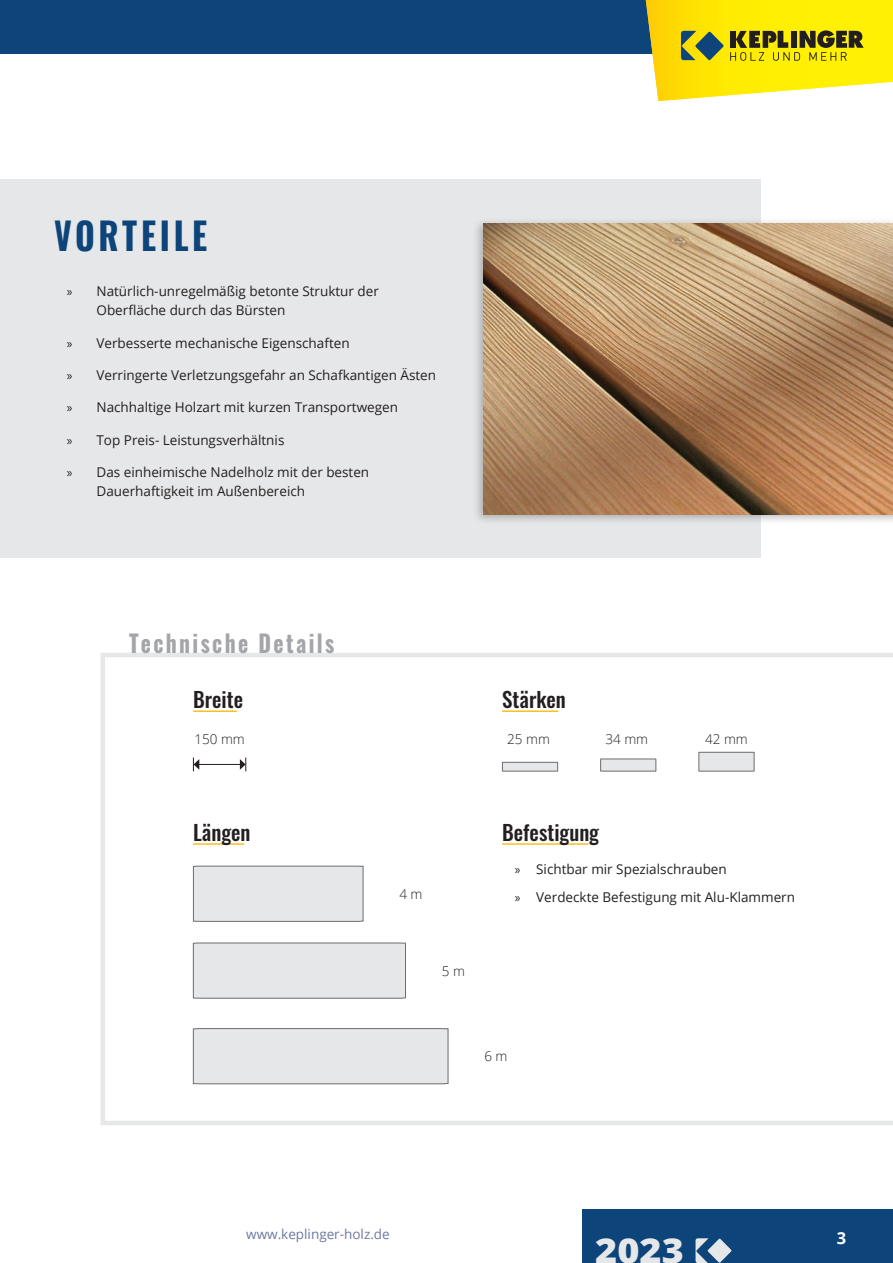
<style>
.page{position:relative;width:893px;height:1263px;background:#fff}
.page>*{position:absolute;margin:0;border:0;box-sizing:border-box;transform-origin:0 0}
.t1{font:700 37.5px "Oswald";letter-spacing:.11em;color:#0d457a;scale:.9 1}
.t2{font:800 34.35px "Open Sans";color:#e6e7e9;scale:1.1 1}
.t3{font:700 24px "Oswald";letter-spacing:.11em;color:#a4a5a9;scale:.9 1}
.t4{font:500 21px "Oswald";color:#231f20}
.t5{font:700 16.5px "Open Sans";color:#fff}
.t6{font:13.5px/19.5px "Open Sans";color:#231f20}
.t7{font:300 13.5px "Open Sans";color:#231f20}
.t8{font:13.5px "Open Sans";color:#6d78a0}
.s1{font-family:"Myriad Pro"}
</style>
<div class="page">
<div style="left:583px;top:1209px;width:310px;height:54px;background:#0d457a"></div>
<div style="left:0;top:0;width:893px;height:54px;background:#0d457a"></div>
<svg style="left:695px;top:1238px;width:37px;height:25px"></svg>
<svg style="left:645px;top:0;width:248px;height:101px;background:#e6d723"></svg>
<div style="left:0;top:180px;width:760px;height:378px;background:#e6e7e9"></div>
<div style="left:472px;top:218px;width:421px;height:307px;background:#231f20;opacity:.3"></div>
<img style="left:483px;top:223px;width:410px;height:291px">
<svg style="left:101px;top:653px;width:792px;height:472px"></svg>
<hr style="left:193px;top:710px;width:44px;height:2px;background:#f9bf20">
<hr style="left:198px;top:764px;width:43px;height:1px;background:#231f20">
<svg style="left:193px;top:757px;width:6px;height:14px"></svg>
<svg style="left:240px;top:757px;width:7px;height:14px"></svg>
<div style="left:193px;top:866px;width:170px;height:56px;background:#e6e7e9"></div>
<svg style="left:193px;top:942px;width:213px;height:57px;background:#e0e1e3"></svg>
<div style="left:193px;top:1028px;width:255px;height:56px;background:#e6e7e9"></div>
<div style="left:502px;top:762px;width:56px;height:9px;background:#e6e7e9"></div>
<div style="left:502px;top:762px;width:56px;height:9px;border:1px solid #6c6d70"></div>
<div style="left:601px;top:759px;width:55px;height:12px;background:#e6e7e9"></div>
<div style="left:600px;top:759px;width:56px;height:12px;border:1px solid #6c6d70"></div>
<div style="left:699px;top:752px;width:55px;height:19px;background:#e6e7e9"></div>
<div style="left:699px;top:752px;width:55px;height:19px;border:1px solid #6c6d70"></div>
<hr style="left:502px;top:710px;width:56px;height:2px;background:#f9bf20">
<hr style="left:193px;top:843px;width:51px;height:2px;background:#f9bf20">
<hr style="left:502px;top:843px;width:86px;height:2px;background:#f9bf20">
<h1 class="t1" style="left:54px;top:202px;width:172px">VORTEILE</h1>
<p class="t6" style="left:97px;top:281px;width:284px;text-indent:-30px"><span class="s1">»</span> Natürlich-unregelmäßig betonte Struktur der<br>Oberfläche durch das Bürsten</p>
<p class="t6" style="left:67px;top:333px;width:284px"><span class="s1">»</span> Verbesserte mechanische Eigenschaften</p>
<p class="t6" style="left:67px;top:365px;width:371px"><span class="s1">»</span> Verringerte Verletzungsgefahr an Schafkantigen Ästen</p>
<p class="t6" style="left:67px;top:397px;width:333px"><span class="s1">»</span> Nachhaltige Holzart mit kurzen Transportwegen</p>
<p class="t6" style="left:67px;top:429px;width:219px"><span class="s1">»</span> Top Preis- Leistungsverhältnis</p>
<p class="t6" style="left:97px;top:462px;width:274px;text-indent:-30px"><span class="s1">»</span> Das einheimische Nadelholz mit der besten<br>Dauerhaftigkeit im Außenbereich</p>
<h3 class="t3" style="left:129px;top:622px;width:229px">Technische Details</h3>
<h3 class="t4" style="left:193px;top:681px;width:52px">Breite</h3>
<p class="t7" style="left:194px;top:729px;width:52px">150 mm</p>
<h3 class="t4" style="left:502px;top:681px;width:65px">Stärken</h3>
<p class="t7" style="left:507px;top:729px;width:44px">25 mm</p>
<p class="t7" style="left:605px;top:729px;width:44px">34 mm</p>
<p class="t7" style="left:705px;top:729px;width:44px">42 mm</p>
<h3 class="t4" style="left:193px;top:814px;width:59px">Längen</h3>
<h3 class="t4" style="left:502px;top:814px;width:98px">Befestigung</h3>
<p class="t7" style="left:399px;top:885px;width:25px">4 m</p>
<p class="t7" style="left:442px;top:961px;width:25px">5 m</p>
<p class="t6" style="left:515px;top:855px;width:282px;line-height:28px"><span class="s1">»</span> Sichtbar mir Spezialschrauben<br><span class="s1">»</span> Verdeckte Befestigung mit Alu-Klammern</p>
<p class="t7" style="left:484px;top:1047px;width:25px">6 m</p>
<p class="t8" style="left:246px;top:1225px;width:145px">www.keplinger-holz.de</p>
<p class="t5" style="left:837px;top:1226px;width:11px">3</p>
<h2 class="t2" style="left:595px;top:1224px;width:82px">2023</h2>
</div>
